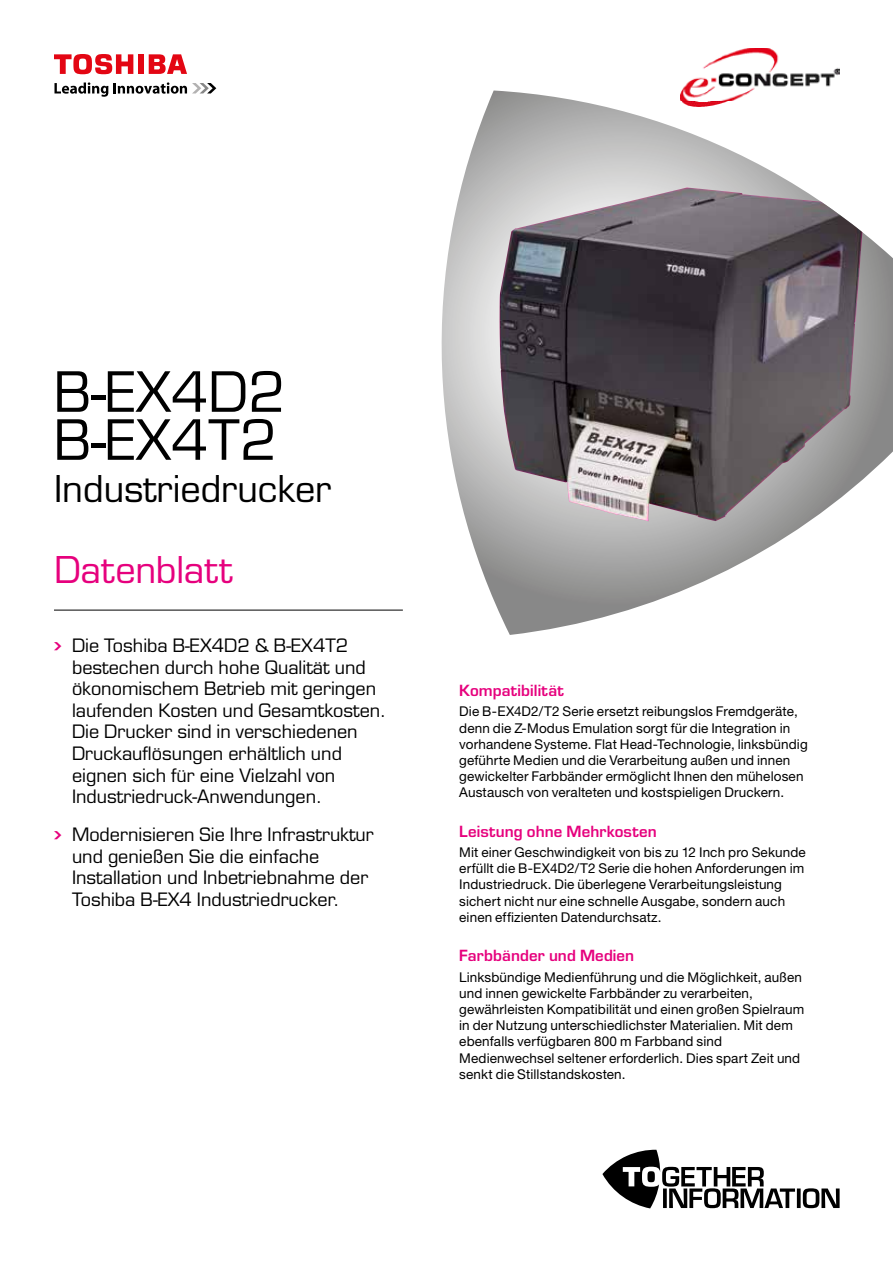
<style>
.page{position:relative;width:893px;height:1263px;background:#fff}
.page>*{position:absolute;margin:0;border:0;box-sizing:border-box;transform-origin:0 0}
.t1{font:54px/48px "Eurostile LT Std";color:#000}
.t2{font:36px "Eurostile LT Std";color:#000}
.t3{font:36px "Eurostile LT Std";letter-spacing:-.005em;color:#e6007d}
.t4{font:18px/21.6px "Eurostile LT Std";color:#000}
.t5{font:600 15px "Eurostile LT Std";letter-spacing:.005em;color:#e6007d}
.t6{font:13.5px/16.2px "Helvetica Neue LT Std";letter-spacing:.01em;color:#000}
.s1{font-family:"Chevron";font-size:21px;color:#e6007d}
</style>
<div class="page">
<img style="left:682px;top:48px;width:158px;height:42px">
<svg style="left:441px;top:90px;width:452px;height:545px"></svg>
<img style="left:499px;top:187px;width:363px;height:334px">
<hr style="left:54px;top:610px;width:349px;height:1px;background:#000">
<svg style="left:54px;top:82px;width:54px;height:15px"></svg>
<svg style="left:114px;top:82px;width:102px;height:12px"></svg>
<div style="left:138px;top:54px;width:6px;height:20px;background:#e30613"></div>
<svg style="left:149px;top:54px;width:38px;height:20px"></svg>
<svg style="left:54px;top:54px;width:79px;height:21px"></svg>
<svg style="left:602px;top:1150px;width:238px;height:58px"></svg>
<h1 class="t1" style="left:54px;top:368px;width:233px">B-EX4D2<br>B-EX4T2</h1>
<h2 class="t2" style="left:54px;top:467px;width:279px">Industriedrucker</h2>
<h2 class="t3" style="left:54px;top:548px;width:180px">Datenblatt</h2>
<p class="t4" style="left:72px;top:635px;width:316px;text-indent:-18px"><span class="s1">•</span> Die Toshiba B-EX4D2 &amp; B-EX4T2 bestechen durch hohe Qualität und ökonomischem Betrieb mit geringen laufenden Kosten und Gesamtkosten.<br>Die Drucker sind in verschiedenen Druckauflösungen erhältlich und eignen sich für eine Vielzahl von Industriedruck-Anwendungen.</p>
<h3 class="t4" style="left:72px;top:824px;width:303px;text-indent:-18px"><span class="s1">•</span> Modernisieren Sie Ihre Infrastruktur und genießen Sie die einfache Installation und Inbetriebnahme der Toshiba B-EX4 Industriedrucker.</h3>
<p class="t5" style="left:459px;top:681px;width:106px">Kompatibilität</p>
<p class="t6" style="left:459px;top:703px;width:350px">Die B-EX4D2/T2 Serie ersetzt reibungslos Fremdgeräte, denn die Z-Modus Emulation sorgt für die Integration in vorhandene Systeme. Flat Head-Technologie, linksbündig geführte Medien und die Verarbeitung außen und innen gewickelter Farbbänder ermöglicht Ihnen den mühelosen Austausch von veralteten und kostspieligen Druckern.</p>
<p class="t5" style="left:459px;top:822px;width:199px">Leistung ohne Mehrkosten</p>
<p class="t6" style="left:459px;top:844px;width:348px">Mit einer Geschwindigkeit von bis zu 12 Inch pro Sekunde erfüllt die B-EX4D2/T2 Serie die hohen Anforderungen im Industriedruck. Die überlegene Verarbeitungsleistung sichert nicht nur eine schnelle Ausgabe, sondern auch einen effizienten Datendurchsatz.</p>
<p class="t5" style="left:459px;top:946px;width:176px">Farbbänder und Medien</p>
<p class="t6" style="left:459px;top:968px;width:346px">Linksbündige Medienführung und die Möglichkeit, außen und innen gewickelte Farbbänder zu verarbeiten, gewährleisten Kompatibilität und einen großen Spielraum in der Nutzung unterschiedlichster Materialien. Mit dem ebenfalls verfügbaren 800 m Farbband sind Medienwechsel seltener erforderlich. Dies spart Zeit und senkt die Stillstandskosten.</p>
</div>
